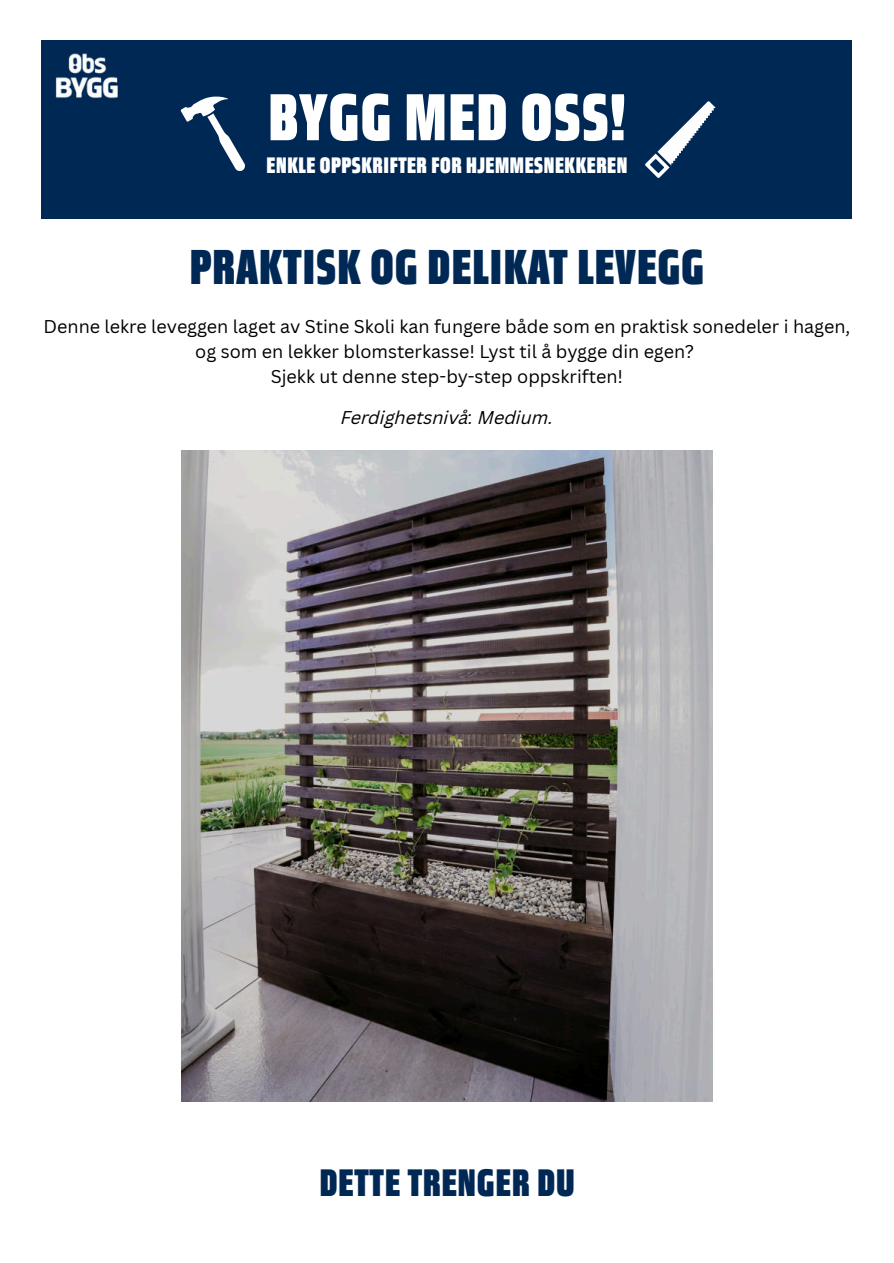
<style>
.page{position:relative;width:894px;height:1263px;background:#fff}
.page>*{position:absolute;margin:0;border:0;box-sizing:border-box;transform-origin:0 0}
.t1{font:64.8px "Great Escape Narrow Bl";color:#fff}
.t2{font:48px "Great Escape Narrow Bl";color:#002855}
.t3{font:37.5px "Great Escape Narrow Bl";color:#002855}
.t4{font:21.9px "Great Escape Narrow Bl";color:#fff}
.t5{font:18px/24.8px "Canva Sans";color:#000;text-align:center}
.t6{font:italic 18px "Canva Sans";color:#000}
</style>
<div class="page">
<div style="left:42px;top:40px;width:810px;height:179px;background:#002855"></div>
<img style="left:55px;top:52px;width:65px;height:48px">
<svg style="left:180px;top:96px;width:65px;height:75px"></svg>
<svg style="left:645px;top:101px;width:70px;height:77px"></svg>
<img style="left:181px;top:450px;width:531px;height:651px">
<h1 class="t1" style="left:267px;top:79px;width:360px">BYGG MED OSS!</h1>
<p class="t4" style="left:266px;top:152px;width:363px">ENKLE OPPSKRIFTER FOR HJEMMESNEKKEREN</p>
<h2 class="t2" style="left:189px;top:238px;width:517px">PRAKTISK OG DELIKAT LEVEGG</h2>
<p class="t5" style="left:44px;top:314px;width:808px">Denne lekre leveggen laget av Stine Skoli kan fungere både som en praktisk sonedeler i hagen, og som en lekker blomsterkasse! Lyst til å bygge din egen?<br>Sjekk ut denne step-by-step oppskriften!</p>
<p class="t6" style="left:341px;top:407px;width:214px">Ferdighetsnivå: Medium.</p>
<h3 class="t3" style="left:319px;top:1160px;width:257px">DETTE TRENGER DU</h3>
</div>
